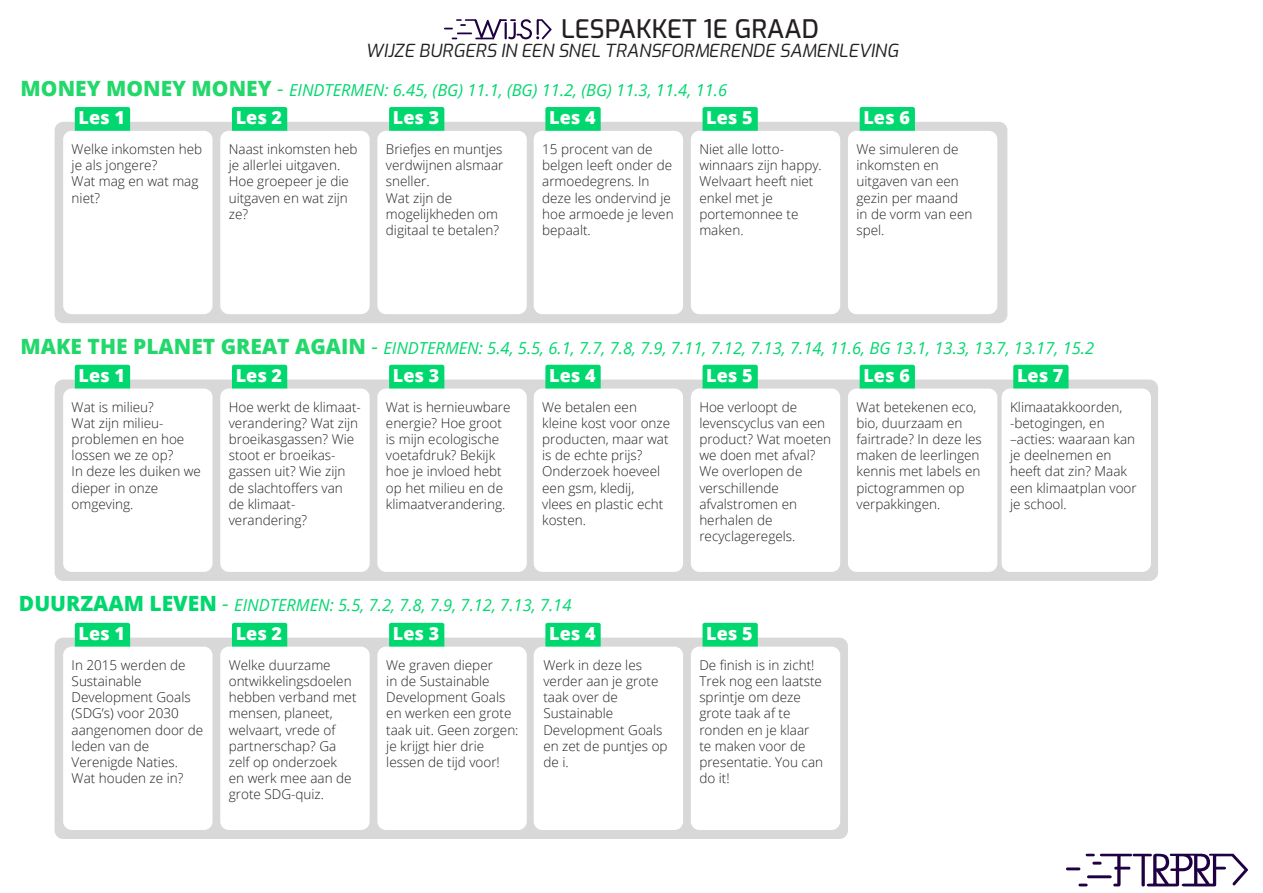
<style>
.page{position:relative;width:1263px;height:893px;background:#fff}
.page>*{position:absolute;margin:0;border:0;box-sizing:border-box;transform-origin:0 0}
.t1{font:500 25.5px "Exo";color:#231f20}
.t2{font:800 18px "Open Sans";color:#fff}
.t3{font:italic 18px "Exo";color:#231f20}
.t4{font:italic 16.5px "Open Sans";color:#00d76e}
.t5{font:300 13.5px/16.2px "Open Sans";color:#231f20}
.s1{font-weight:800;font-style:normal;font-size:21px;color:#22d86b}
.s2{font-size:21px;color:#22d86b}
.s3{font-weight:800;font-style:normal;font-size:21px}
</style>
<div class="page">
<svg style="left:1066px;top:853px;width:182px;height:33px"></svg>
<svg style="left:444px;top:19px;width:108px;height:21px"></svg>
<div style="left:55px;top:122px;width:952px;height:201px;background:#d8d8d8;border-radius:9px"></div>
<div style="left:75px;top:107px;width:55px;height:29px;background:#00d76e;border-radius:2px"></div>
<div style="left:545px;top:107px;width:56px;height:29px;background:#00d76e;border-radius:2px"></div>
<div style="left:232px;top:107px;width:55px;height:29px;background:#00d76e;border-radius:2px"></div>
<div style="left:702px;top:107px;width:56px;height:29px;background:#00d76e;border-radius:2px"></div>
<div style="left:389px;top:107px;width:55px;height:29px;background:#00d76e;border-radius:2px"></div>
<div style="left:860px;top:107px;width:55px;height:29px;background:#00d76e;border-radius:2px"></div>
<div style="left:63px;top:131px;width:149px;height:183px;background:#fff;border-radius:9px"></div>
<div style="left:534px;top:131px;width:149px;height:183px;background:#fff;border-radius:9px"></div>
<div style="left:220px;top:131px;width:150px;height:183px;background:#fff;border-radius:9px"></div>
<div style="left:691px;top:131px;width:149px;height:183px;background:#fff;border-radius:9px"></div>
<div style="left:377px;top:131px;width:150px;height:183px;background:#fff;border-radius:9px"></div>
<div style="left:848px;top:131px;width:149px;height:183px;background:#fff;border-radius:9px"></div>
<div style="left:55px;top:380px;width:1103px;height:201px;background:#d8d8d8;border-radius:9px"></div>
<div style="left:1013px;top:365px;width:55px;height:29px;background:#00d76e;border-radius:2px"></div>
<div style="left:1001px;top:389px;width:150px;height:183px;background:#fff;border-radius:9px"></div>
<div style="left:75px;top:365px;width:55px;height:29px;background:#00d76e;border-radius:2px"></div>
<div style="left:545px;top:365px;width:56px;height:29px;background:#00d76e;border-radius:2px"></div>
<div style="left:232px;top:365px;width:55px;height:29px;background:#00d76e;border-radius:2px"></div>
<div style="left:702px;top:365px;width:56px;height:29px;background:#00d76e;border-radius:2px"></div>
<div style="left:389px;top:365px;width:55px;height:29px;background:#00d76e;border-radius:2px"></div>
<div style="left:860px;top:365px;width:55px;height:29px;background:#00d76e;border-radius:2px"></div>
<div style="left:63px;top:389px;width:149px;height:183px;background:#fff;border-radius:9px"></div>
<div style="left:534px;top:389px;width:149px;height:183px;background:#fff;border-radius:9px"></div>
<div style="left:220px;top:389px;width:150px;height:183px;background:#fff;border-radius:9px"></div>
<div style="left:691px;top:389px;width:149px;height:183px;background:#fff;border-radius:9px"></div>
<div style="left:377px;top:389px;width:150px;height:183px;background:#fff;border-radius:9px"></div>
<div style="left:848px;top:389px;width:149px;height:183px;background:#fff;border-radius:9px"></div>
<div style="left:55px;top:638px;width:793px;height:201px;background:#d8d8d8;border-radius:9px"></div>
<div style="left:75px;top:623px;width:55px;height:29px;background:#00d76e;border-radius:2px"></div>
<div style="left:545px;top:623px;width:56px;height:29px;background:#00d76e;border-radius:2px"></div>
<div style="left:232px;top:623px;width:55px;height:29px;background:#00d76e;border-radius:2px"></div>
<div style="left:702px;top:623px;width:56px;height:29px;background:#00d76e;border-radius:2px"></div>
<div style="left:389px;top:623px;width:55px;height:29px;background:#00d76e;border-radius:2px"></div>
<div style="left:63px;top:647px;width:149px;height:183px;background:#fff;border-radius:9px"></div>
<div style="left:534px;top:647px;width:149px;height:183px;background:#fff;border-radius:9px"></div>
<div style="left:220px;top:647px;width:150px;height:183px;background:#fff;border-radius:9px"></div>
<div style="left:691px;top:647px;width:149px;height:183px;background:#fff;border-radius:9px"></div>
<div style="left:377px;top:647px;width:150px;height:183px;background:#fff;border-radius:9px"></div>
<h1 class="t1" style="left:561px;top:10px;width:259px">LESPAKKET 1E GRAAD</h1>
<h2 class="t3" style="left:365px;top:37px;width:534px">WIJZE BURGERS IN EEN SNEL TRANSFORMERENDE SAMENLEVING</h2>
<p class="t4" style="left:21px;top:79px;width:708px"><span class="s1">MONEY MONEY MONEY</span> <span class="s2">-</span> EINDTERMEN: 6.45, (BG) 11.1, (BG) 11.2, (BG) 11.3, 11.4, 11.6</p>
<h2 class="t2" style="left:79px;top:104px;width:48px">Les 1</h2>
<h2 class="t2" style="left:236px;top:104px;width:48px">Les 2</h2>
<h2 class="t2" style="left:393px;top:104px;width:48px">Les 3</h2>
<h2 class="t2" style="left:549px;top:104px;width:48px">Les 4</h2>
<h2 class="t2" style="left:706px;top:104px;width:48px">Les 5</h2>
<h2 class="t2" style="left:863px;top:104px;width:48px">Les 6</h2>
<p class="t5" style="left:72px;top:141px;width:132px">Welke inkomsten heb je als jongere?<br>Wat mag en wat mag niet?</p>
<p class="t5" style="left:542px;top:141px;width:133px">15 procent van de belgen leeft onder de armoedegrens. In deze les ondervind je hoe armoede je leven bepaalt.</p>
<p class="t5" style="left:229px;top:141px;width:130px">Naast inkomsten heb je allerlei uitgaven.<br>Hoe groepeer je die uitgaven en wat zijn ze?</p>
<p class="t5" style="left:699px;top:141px;width:124px">Niet alle lotto&shy;winnaars zijn happy.<br>Welvaart heeft niet enkel met je portemonnee te maken.</p>
<p class="t5" style="left:386px;top:141px;width:119px">Briefjes en muntjes verdwijnen alsmaar sneller.<br>Wat zijn de mogelijkheden om digitaal te betalen?</p>
<p class="t5" style="left:856px;top:141px;width:117px">We simuleren de inkomsten en uitgaven van een gezin per maand in de vorm van een spel.</p>
<p class="t4" style="left:21px;top:336px;width:1075px"><span class="s1">MAKE THE PLANET GREAT AGAIN</span> <span class="s2">-</span> EINDTERMEN: 5.4, 5.5, 6.1, 7.7, 7.8, 7.9, 7.11, 7.12, 7.13, 7.14, 11.6, BG 13.1, 13.3, 13.7, 13.17, 15.2</p>
<h2 class="t2" style="left:79px;top:361px;width:48px">Les 1</h2>
<h2 class="t2" style="left:236px;top:361px;width:48px">Les 2</h2>
<h2 class="t2" style="left:393px;top:361px;width:48px">Les 3</h2>
<h2 class="t2" style="left:549px;top:361px;width:48px">Les 4</h2>
<h2 class="t2" style="left:706px;top:361px;width:48px">Les 5</h2>
<h2 class="t2" style="left:863px;top:361px;width:48px">Les 6</h2>
<h2 class="t2" style="left:1017px;top:361px;width:48px">Les 7</h2>
<p class="t5" style="left:72px;top:398px;width:131px">Wat is milieu?<br>Wat zijn milieu&shy;problemen en hoe lossen we ze op?<br>In deze les duiken we dieper in onze omgeving.</p>
<p class="t5" style="left:542px;top:398px;width:129px">We betalen een kleine kost voor onze producten, maar wat is de echte prijs?<br>Onderzoek hoeveel een gsm, kledij,<br>vlees en plastic echt kosten.</p>
<p class="t5" style="left:386px;top:398px;width:126px">Wat is hernieuwbare energie? Hoe groot is mijn ecologische voetafdruk? Bekijk hoe je invloed hebt op het milieu en de klimaatverandering.</p>
<p class="t5" style="left:856px;top:398px;width:127px">Wat betekenen eco, bio, duurzaam en fairtrade? In deze les maken de leerlingen kennis met labels en pictogrammen op verpakkingen.</p>
<p class="t5" style="left:1010px;top:398px;width:128px">Klimaatakkoorden, -betogingen, en –acties: waaraan kan je deelnemen en heeft dat zin? Maak een klimaatplan voor je school.</p>
<p class="t5" style="left:229px;top:398px;width:134px">Hoe werkt de klimaat&shy;verandering? Wat zijn broeikasgassen? Wie stoot er broeikas&shy;gassen uit? Wie zijn de slachtoffers van de klimaat&shy;verandering?</p>
<p class="t5" style="left:699px;top:398px;width:133px">Hoe verloopt de levenscyclus van een product? Wat moeten we doen met afval?<br>We overlopen de verschillende afvalstromen en herhalen de recyclageregels.</p>
<p class="t4" style="left:19px;top:593px;width:554px"><span class="s3">DUURZAAM LEVEN</span> <span class="s2">-</span> EINDTERMEN: 5.5, 7.2, 7.8, 7.9, 7.12, 7.13, 7.14</p>
<h2 class="t2" style="left:79px;top:620px;width:48px">Les 1</h2>
<h2 class="t2" style="left:236px;top:620px;width:48px">Les 2</h2>
<h2 class="t2" style="left:393px;top:620px;width:48px">Les 3</h2>
<h2 class="t2" style="left:549px;top:620px;width:48px">Les 4</h2>
<h2 class="t2" style="left:706px;top:620px;width:48px">Les 5</h2>
<p class="t5" style="left:72px;top:656px;width:133px">In 2015 werden de<br>Sustainable<br>Development Goals (SDG’s) voor 2030 aangenomen door de leden van de<br>Verenigde Naties.<br>Wat houden ze in?</p>
<p class="t5" style="left:386px;top:656px;width:134px">We graven dieper<br>in de Sustainable<br>Development Goals en werken een grote taak uit. Geen zorgen: je krijgt hier drie lessen de tijd voor!</p>
<p class="t5" style="left:229px;top:656px;width:129px">Welke duurzame ontwikkelingsdoelen hebben verband met mensen, planeet, welvaart, vrede of partnerschap? Ga zelf op onderzoek<br>en werk mee aan de grote SDG-quiz.</p>
<p class="t5" style="left:543px;top:656px;width:126px">Werk in deze les verder aan je grote taak over de<br>Sustainable<br>Development Goals en zet de puntjes op de i.</p>
<p class="t5" style="left:699px;top:656px;width:125px">De finish is in zicht!<br>Trek nog een laatste sprintje om deze grote taak af te ronden en je klaar te maken voor de presentatie. You can do it!</p>
</div>
